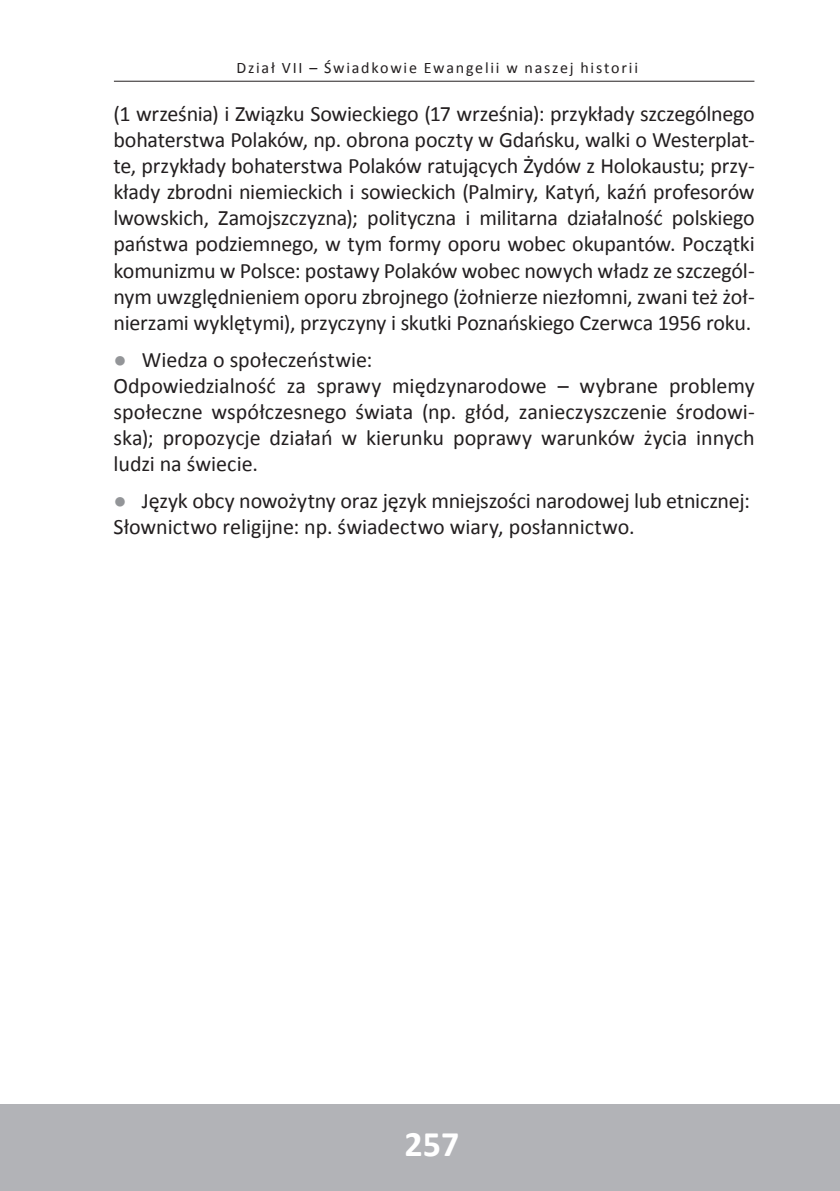
<style>
.page{position:relative;width:840px;height:1191px;background:#fff}
.page>*{position:absolute;margin:0;border:0;box-sizing:border-box;transform-origin:0 0}
.t1{font:700 36px "Calibri";color:#fff}
.t2{font:22px/26px "Calibri";letter-spacing:-.005em;color:#231f20}
.t3{font:16px "Calibri";letter-spacing:.11em;color:#231f20}
.s1{font-family:"Arial";color:#939598}
</style>
<div class="page">
<hr style="left:0;top:1104px;width:1px;height:87px;background:#b2b3b7">
<div style="left:1px;top:1104px;width:838px;height:87px;background:#b2b3b7"></div>
<hr style="left:114px;top:81px;width:640px;height:1px;background:#231f20">
<p class="t3" style="left:236px;top:58px;width:403px">Dział VII – Świadkowie Ewangelii w naszej historii</p>
<p class="t2" style="left:113px;top:101px;width:642px;text-align:justify">(1 września) i Związku Sowieckiego (17 września): przykłady szczególnego bohaterstwa Polaków, np. obrona poczty w Gdańsku, walki o Westerplat&shy;te, przykłady bohaterstwa Polaków ratujących Żydów z Holokaustu; przy&shy;kłady zbrodni niemieckich i sowieckich (Palmiry, Katyń, kaźń profesorów lwowskich, Zamojszczyzna); polityczna i militarna działalność polskiego państwa podziemnego, w tym formy oporu wobec okupantów. Początki komunizmu w Polsce: postawy Polaków wobec nowych władz ze szczegól&shy;nym uwzględnieniem oporu zbrojnego (żołnierze niezłomni, zwani też żoł&shy;nierzami wyklętymi), przyczyny i skutki Poznańskiego Czerwca 1956 roku.</p>
<p class="t2" style="left:113px;top:347px;width:642px"><span class="s1">●</span> Wiedza o społeczeństwie:<br>Odpowiedzialność za sprawy międzynarodowe – wybrane problemy społeczne współczesnego świata (np. głód, zanieczyszczenie środowi&shy;ska); propozycje działań w kierunku poprawy warunków życia innych ludzi na świecie.</p>
<p class="t2" style="left:113px;top:488px;width:637px"><span class="s1">●</span> Język obcy nowożytny oraz język mniejszości narodowej lub etnicznej:<br>Słownictwo religijne: np. świadectwo wiary, posłannictwo.</p>
<h1 class="t1" style="left:404px;top:1120px;width:56px">257</h1>
</div>
